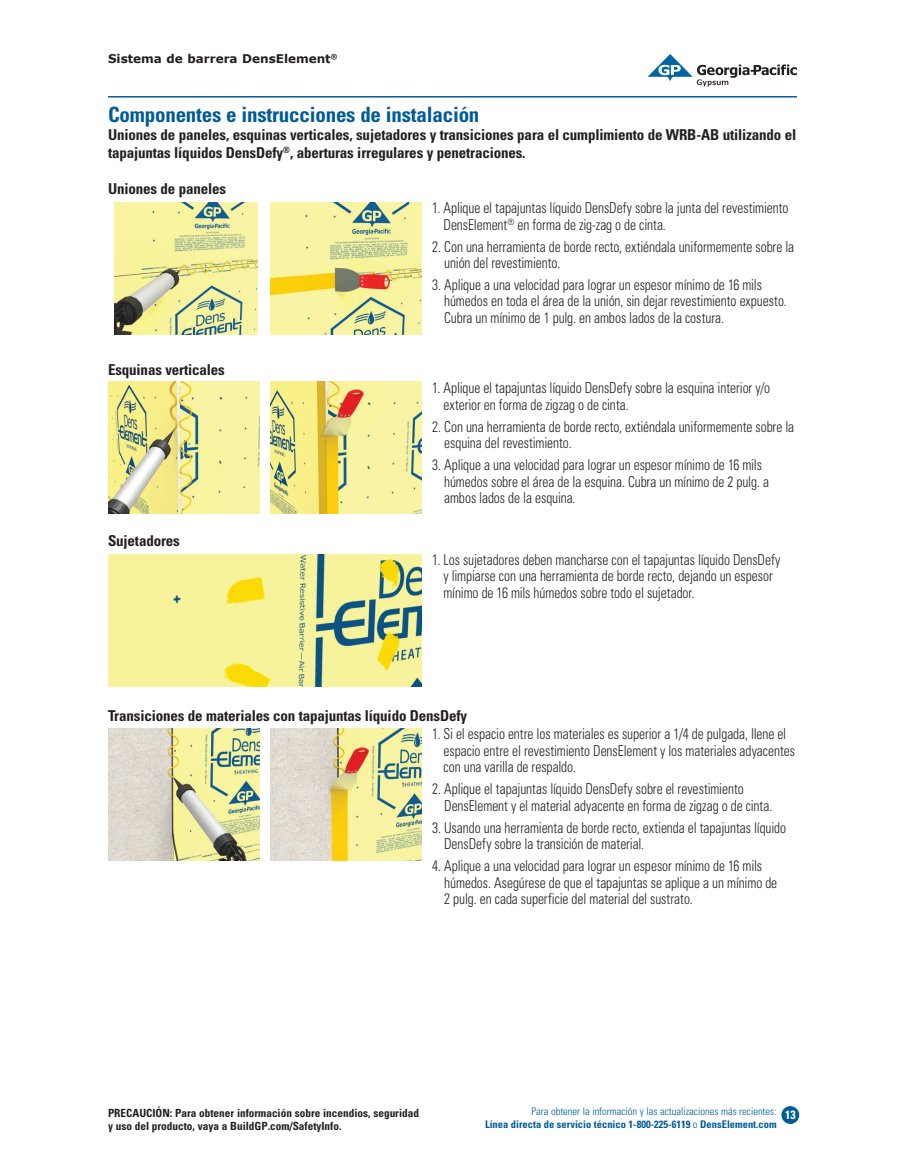
<style>
.page{position:relative;width:905px;height:1175px;background:#fff}
.page>*{position:absolute;margin:0;border:0;box-sizing:border-box;transform-origin:0 0}
.t1{font:700 condensed 21px "Univers LT Std";letter-spacing:-.01em;color:#005c98}
.t2{font:300 condensed 15px/16.5px "Univers LT Std";letter-spacing:-.005em;color:#231f20;scale:.9 1}
.t3{font:700 condensed 15px/18px "Univers LT Std";letter-spacing:-.01em;color:#231f20}
.t4{font:700 12px "Verdana";color:#231f20}
.t5{font:700 condensed 12px "Univers LT Std";color:#fff}
.t6{font:700 condensed 11.25px/13.5px "Univers LT Std";color:#231f20}
.t7{font:700 condensed 10.5px/12.6px "Univers LT Std";color:#005c98;text-align:right}
.s1{font-weight:300}
</style>
<div class="page">
<svg style="left:647px;top:54px;width:149px;height:32px"></svg>
<hr style="left:108px;top:96px;width:688px;height:2px;background:#005c98">
<div style="left:782px;top:1106px;width:16px;height:17px;background:#005c98;border-radius:50%"></div>
<div style="left:781px;top:1106px;width:18px;height:17px;border:2px solid #005c98;border-radius:50%"></div>
<img style="left:114px;top:202px;width:143px;height:132px">
<img style="left:108px;top:381px;width:151px;height:132px">
<img style="left:270px;top:202px;width:151px;height:132px">
<img style="left:270px;top:381px;width:151px;height:132px">
<img style="left:108px;top:554px;width:313px;height:132px">
<img style="left:108px;top:728px;width:151px;height:132px">
<img style="left:270px;top:728px;width:151px;height:132px">
<p class="t4" style="left:108px;top:51px;width:231px">Sistema de barrera DensElement<sup>®</sup></p>
<h1 class="t1" style="left:108px;top:102px;width:373px">Componentes e instrucciones de instalación</h1>
<p class="t3" style="left:108px;top:126px;width:689px">Uniones de paneles, esquinas verticales, sujetadores y transiciones para el cumplimiento de WRB-AB utilizando el tapajuntas líquidos DensDefy<sup>®</sup>, aberturas irregulares y penetraciones.</p>
<p class="t3" style="left:108px;top:180px;width:120px">Uniones de paneles</p>
<p class="t3" style="left:108px;top:360px;width:118px">Esquinas verticales</p>
<p class="t3" style="left:108px;top:532px;width:73px">Sujetadores</p>
<p class="t2" style="left:443px;top:199px;width:385px;text-indent:-11px">1. Aplique el tapajuntas líquido DensDefy sobre la junta del revestimiento<br>DensElement<sup>®</sup> en forma de zig-zag o de cinta.</p>
<p class="t2" style="left:444px;top:238px;width:390px;text-indent:-12px">2. Con una herramienta de borde recto, extiéndala uniformemente sobre la unión del revestimiento.</p>
<p class="t2" style="left:444px;top:276px;width:382px;text-indent:-12px">3. Aplique a una velocidad para lograr un espesor mínimo de 16 mils húmedos en toda el área de la unión, sin dejar revestimiento expuesto.<br>Cubra un mínimo de 1 pulg. en ambos lados de la costura.</p>
<p class="t2" style="left:443px;top:379px;width:364px;text-indent:-11px">1. Aplique el tapajuntas líquido DensDefy sobre la esquina interior y/o exterior en forma de zigzag o de cinta.</p>
<p class="t2" style="left:444px;top:418px;width:390px;text-indent:-12px">2. Con una herramienta de borde recto, extiéndala uniformemente sobre la esquina del revestimiento.</p>
<p class="t2" style="left:444px;top:456px;width:362px;text-indent:-12px">3. Aplique a una velocidad para lograr un espesor mínimo de 16 mils húmedos sobre el área de la esquina. Cubra un mínimo de 2 pulg. a ambos lados de la esquina.</p>
<p class="t2" style="left:443px;top:551px;width:376px;text-indent:-11px">1. Los sujetadores deben mancharse con el tapajuntas líquido DensDefy y limpiarse con una herramienta de borde recto, dejando un espesor mínimo de 16 mils húmedos sobre todo el sujetador.</p>
<p class="t3" style="left:108px;top:706px;width:360px">Transiciones de materiales con tapajuntas líquido DensDefy</p>
<p class="t2" style="left:443px;top:726px;width:392px;text-indent:-11px">1. Si el espacio entre los materiales es superior a 1/4 de pulgada, llene el espacio entre el revestimiento DensElement y los materiales adyacentes con una varilla de respaldo.</p>
<p class="t2" style="left:444px;top:780px;width:366px;text-indent:-12px">2. Aplique el tapajuntas líquido DensDefy sobre el revestimiento<br>DensElement y el material adyacente en forma de zigzag o de cinta.</p>
<p class="t2" style="left:444px;top:819px;width:381px;text-indent:-12px">3. Usando una herramienta de borde recto, extienda el tapajuntas líquido<br>DensDefy sobre la transición de material.</p>
<p class="t2" style="left:444px;top:857px;width:371px;text-indent:-12px">4. Aplique a una velocidad para lograr un espesor mínimo de 16 mils húmedos. Asegúrese de que el tapajuntas se aplique a un mínimo de<br>2 pulg. en cada superficie del material del sustrato.</p>
<p class="t6" style="left:108px;top:1105px;width:312px">PRECAUCIÓN: Para obtener información sobre incendios, seguridad y uso del producto, vaya a BuildGP.com/SafetyInfo.</p>
<p class="t5" style="left:785px;top:1107px;width:12px">13</p>
<p class="t7" style="left:485px;top:1105px;width:293px"><span class="s1">Para obtener la información y las actualizaciones más recientes:<br></span>Línea directa de servicio técnico 1-800-225-6119 <span class="s1">o</span> DensElement.com</p>
</div>
